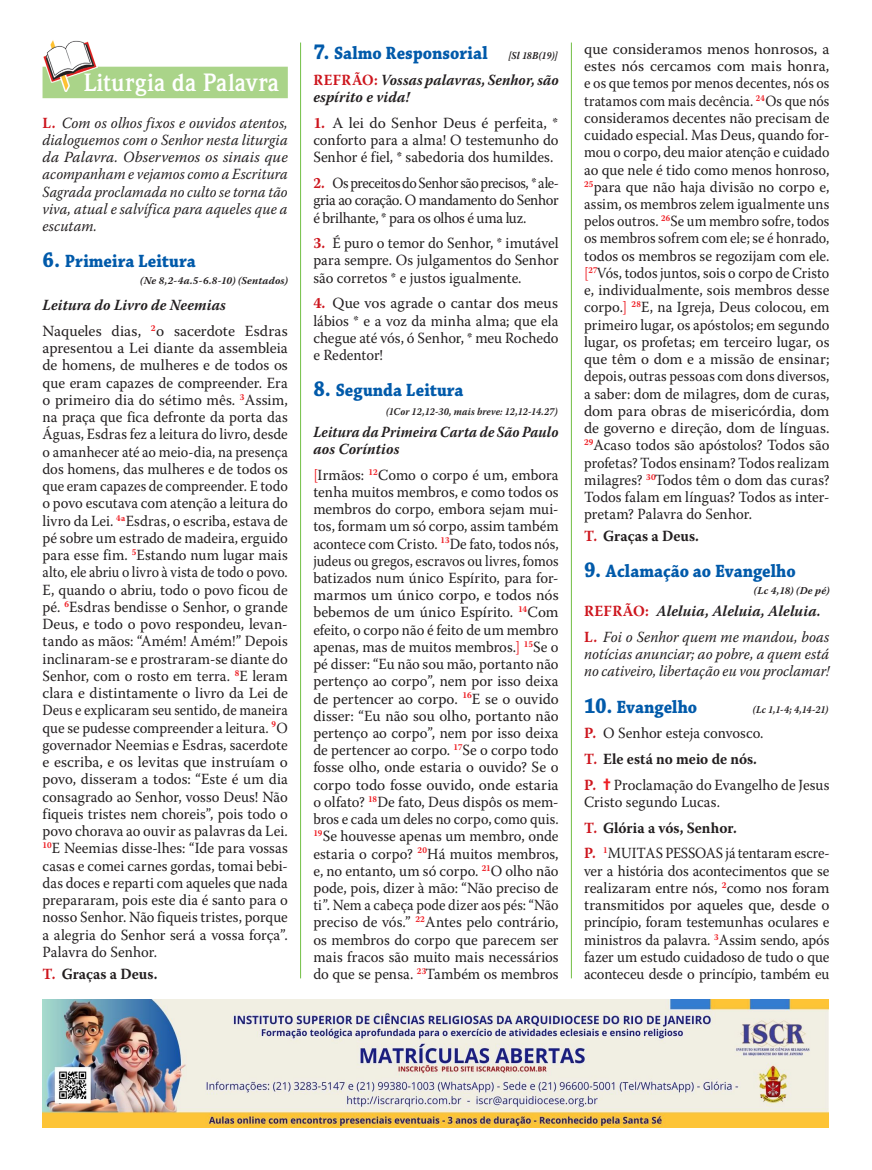
<style>
.page{position:relative;width:872px;height:1170px;background:#fff}
.page>*{position:absolute;margin:0;border:0;box-sizing:border-box;transform-origin:0 0}
.Divisões{font:700 25.5px "Weidemann IT Cby BT";letter-spacing:.005em;color:#fff;scale:.95 1}
.Itens{font:700 18.75px "Chaparral Pro";letter-spacing:.005em;color:#015aaa;scale:.91 1}
.Texto_NORMAL_sem_leitor{font:15.45px/17.2px "Warnock Pro";letter-spacing:.005em;color:#231f20;text-align:justify}
.Texto_NORMAL_sem_leitor-2{font:15.45px/17.2px "Warnock Pro";letter-spacing:.005em;color:#231f20;text-align:justify;scale:.95 1}
.Texto_CANTOS{font:italic 15.45px/17.2px "Warnock Pro";letter-spacing:.005em;color:#231f20;text-align:justify;scale:.95 1}
.Texto_NORMAL{font:15.45px/17.2px "Warnock Pro";letter-spacing:-.005em;color:#231f20;text-align:justify;scale:.92 1}
.Texto_NORMAL-2{font:15.45px/17.2px "Warnock Pro";letter-spacing:-.005em;color:#231f20;text-align:justify}
.Texto_NORMAL-3{font:15.45px/17.2px "Warnock Pro";letter-spacing:-.005em;color:#231f20;text-align:justify;scale:.95 1}
.Texto_NORMAL-4{font:15.45px/17.2px "Warnock Pro";letter-spacing:-.005em;color:#231f20;text-align:justify;scale:.91 1}
.Texto_TODOS{font:700 15.45px "Warnock Pro";letter-spacing:.005em;color:#231f20;scale:.95 1}
.Texto_REFRÃO{font:italic 700 15.45px/17.2px "Warnock Pro";letter-spacing:.01em;color:#231f20;scale:.93 1}
.leitura{font:italic 700 15.45px/17.2px "Warnock Pro";letter-spacing:.005em;color:#231f20;scale:.91 1}
.Texto_REFRÃO-2{font:italic 700 15.45px "Warnock Pro";letter-spacing:.01em;color:#231f20;scale:.95 1}
.leitura-2{font:italic 700 15.45px "Warnock Pro";letter-spacing:.005em;color:#231f20;scale:.95 1}
.Itens-2{font:italic 700 10.5px "Warnock Pro";letter-spacing:.01em;color:#231f20;scale:.91 1}
.Textinho{font:italic 700 10.5px "Warnock Pro";letter-spacing:.02em;color:#231f20}
.s1{font-weight:700;font-style:normal;color:#cd151d}
.s2{font-size:22.5px}
.s3{color:#cd151d}
.s4{font-family:"Warnock Pro";font-style:italic;font-size:10.5px;color:#231f20}
.s5{font-style:normal;color:#cd151d}
.s6{font-weight:700;color:#cd151d}
.s7{color:#ee1d23}
.s8{font-family:"Monotype Sorts";font-size:16.5px;color:#ee1d23}
</style>
<div class="page">
<div style="left:43px;top:67px;width:245px;height:31px;background:#aad489"></div>
<img style="left:43px;top:40px;width:55px;height:51px">
<hr style="left:300px;top:43px;width:1px;height:935px;background:#71bf44">
<hr style="left:571px;top:43px;width:1px;height:935px;background:#71bf44">
<img style="left:43px;top:999px;width:785px;height:127px">
<p class="Divisões" style="left:83px;top:67px;width:207px">Liturgia da Palavra</p>
<p class="Texto_CANTOS" style="left:43px;top:114px;width:260px"><span class="s1">L.</span> Com os olhos fixos e ouvidos atentos, dialoguemos com o Senhor nesta liturgia da Palavra. Observemos os sinais que acompanham e vejamos como a Escritura Sagrada proclamada no culto se torna tão viva, atual e salvífica para aqueles que a escutam.</p>
<p class="Itens" style="left:43px;top:250px;width:170px"><span class="s2">6.</span> Primeira Leitura</p>
<p class="Textinho" style="left:140px;top:275px;width:149px">(Ne 8,2-4a.5-6.8-10) (Sentados)</p>
<p class="leitura-2" style="left:43px;top:296px;width:194px">Leitura do Livro de Neemias</p>
<p class="Texto_NORMAL_sem_leitor" style="left:43px;top:322px;width:247px">Naqueles dias, <sup>2</sup>o sacerdote Esdras apresentou a Lei diante da assembleia de homens, de mulheres e de todos os que eram capazes de compreender. Era o primeiro dia do sétimo mês. <sup>3</sup>Assim, na praça que fica defronte da porta das Águas, Esdras fez a leitura do livro, desde o amanhecer até ao meio-dia, na presença dos homens, das mulheres e de todos os que eram capazes de compreender. E todo o povo escutava com atenção a leitura do livro da Lei. <sup>4a</sup>Esdras, o escriba, estava de pé sobre um estrado de madeira, erguido para esse fim. <sup>5</sup>Estando num lugar mais alto, ele abriu o livro à vista de todo o povo.<br>E, quando o abriu, todo o povo ficou de pé. <sup>6</sup>Esdras bendisse o Senhor, o grande Deus, e todo o povo respondeu, levan&shy;tando as mãos: “Amém! Amém!” Depois inclinaram-se e prostraram-se diante do Senhor, com o rosto em terra. <sup>8</sup>E leram clara e distintamente o livro da Lei de Deus e explicaram seu sentido, de maneira que se pudesse compreender a leitura. <sup>9</sup>O governador Neemias e Esdras, sacerdote e escriba, e os levitas que instruíam o povo, disseram a todos: “Este é um dia consagrado ao Senhor, vosso Deus! Não fiqueis tristes nem choreis”, pois todo o povo chorava ao ouvir as palavras da Lei.<br><sup>10</sup>E Neemias disse-lhes: “Ide para vossas casas e comei carnes gordas, tomai bebi&shy;das doces e reparti com aqueles que nada prepararam, pois este dia é santo para o nosso Senhor. Não fiqueis tristes, porque a alegria do Senhor será a vossa força”.<br>Palavra do Senhor.</p>
<p class="Texto_TODOS" style="left:43px;top:964px;width:122px"><span class="s3">T.</span> Graças a Deus.</p>
<p class="Itens" style="left:313px;top:42px;width:270px"><span class="s2">7.</span> Salmo Responsorial <span class="s4">[Sl 18B(19)]</span></p>
<p class="Texto_REFRÃO" style="left:313px;top:71px;width:265px"><span class="s5">REFRÃO:</span> Vossas palavras, Senhor, são espírito e vida!</p>
<p class="Texto_NORMAL-2" style="left:313px;top:114px;width:247px"><span class="s6">1.</span> A lei do Senhor Deus é perfeita, * conforto para a alma! O testemunho do Senhor é fiel, * sabedoria dos humildes.</p>
<p class="Texto_NORMAL-4" style="left:313px;top:174px;width:271px"><span class="s6">2.</span> Os preceitos do Senhor são precisos, * ale&shy;gria ao coração. O mandamento do Senhor é brilhante, * para os olhos é uma luz.</p>
<p class="Texto_NORMAL-3" style="left:313px;top:234px;width:260px"><span class="s6">3.</span> É puro o temor do Senhor, * imutável para sempre. Os julgamentos do Senhor são corretos * e justos igualmente.</p>
<p class="Texto_NORMAL-2" style="left:313px;top:294px;width:247px"><span class="s6">4.</span> Que vos agrade o cantar dos meus lábios * e a voz da minha alma; que ela chegue até vós, ó Senhor, * meu Rochedo e Redentor!</p>
<p class="Itens" style="left:313px;top:379px;width:166px"><span class="s2">8.</span> Segunda Leitura</p>
<p class="Itens-2" style="left:386px;top:405px;width:190px">(1Cor 12,12-30, mais breve: 12,12-14.27)</p>
<p class="leitura" style="left:313px;top:422px;width:271px">Leitura da Primeira Carta de São Paulo aos Coríntios</p>
<p class="Texto_NORMAL_sem_leitor-2" style="left:313px;top:465px;width:260px"><span class="s7">[</span>Irmãos: <sup>12</sup>Como o corpo é um, embora tenha muitos membros, e como todos os membros do corpo, embora sejam mui&shy;tos, formam um só corpo, assim também acontece com Cristo. <sup>13</sup>De fato, todos nós, judeus ou gregos, escravos ou livres, fomos batizados num único Espírito, para for&shy;marmos um único corpo, e todos nós bebemos de um único Espírito. <sup>14</sup>Com efeito, o corpo não é feito de um membro apenas, mas de muitos membros.<span class="s7">]</span> <sup>15</sup>Se o pé disser: “Eu não sou mão, portanto não pertenço ao corpo”, nem por isso deixa de pertencer ao corpo. <sup>16</sup>E se o ouvido disser: “Eu não sou olho, portanto não pertenço ao corpo”, nem por isso deixa de pertencer ao corpo. <sup>17</sup>Se o corpo todo fosse olho, onde estaria o ouvido? Se o corpo todo fosse ouvido, onde estaria o olfato? <sup>18</sup>De fato, Deus dispôs os mem&shy;bros e cada um deles no corpo, como quis.<br><sup>19</sup>Se houvesse apenas um membro, onde estaria o corpo? <sup>20</sup>Há muitos membros, e, no entanto, um só corpo. <sup>21</sup>O olho não pode, pois, dizer à mão: “Não preciso de ti”. Nem a cabeça pode dizer aos pés: “Não preciso de vós.” <sup>22</sup>Antes pelo contrário, os membros do corpo que parecem ser mais fracos são muito mais necessários do que se pensa. <sup>23</sup>Também os membros</p>
<p class="Texto_NORMAL_sem_leitor" style="left:584px;top:40px;width:247px">que consideramos menos honrosos, a estes nós cercamos com mais honra, e os que temos por menos decentes, nós os tratamos com mais decência. <sup>24</sup>Os que nós consideramos decentes não precisam de cuidado especial. Mas Deus, quando for&shy;mou o corpo, deu maior atenção e cuidado ao que nele é tido como menos honroso, <sup>25</sup>para que não haja divisão no corpo e, assim, os membros zelem igualmente uns pelos outros. <sup>26</sup>Se um membro sofre, todos os membros sofrem com ele; se é honrado, todos os membros se regozijam com ele. <span class="s7">[</span><sup>27</sup>Vós, todos juntos, sois o corpo de Cristo e, individualmente, sois membros desse corpo.<span class="s7">]</span> <sup>28</sup>E, na Igreja, Deus colocou, em primeiro lugar, os apóstolos; em segundo lugar, os profetas; em terceiro lugar, os que têm o dom e a missão de ensinar; depois, outras pessoas com dons diversos, a saber: dom de milagres, dom de curas, dom para obras de misericórdia, dom de governo e direção, dom de línguas.<br><sup>29</sup>Acaso todos são apóstolos? Todos são profetas? Todos ensinam? Todos realizam milagres? <sup>30</sup>Todos têm o dom das curas?<br>Todos falam em línguas? Todos as inter&shy;pretam? Palavra do Senhor.</p>
<p class="Texto_TODOS" style="left:584px;top:526px;width:122px"><span class="s3">T.</span> Graças a Deus.</p>
<p class="Itens" style="left:584px;top:559px;width:234px"><span class="s2">9.</span> Aclamação ao Evangelho</p>
<p class="Textinho" style="left:754px;top:584px;width:77px">(Lc 4,18) (De pé)</p>
<p class="Texto_REFRÃO-2" style="left:584px;top:602px;width:250px"><span class="s5">REFRÃO:</span> Aleluia, Aleluia, Aleluia.</p>
<p class="Texto_CANTOS" style="left:584px;top:628px;width:260px"><span class="s1">L.</span> Foi o Senhor quem me mandou, boas notícias anunciar; ao pobre, a quem está no cativeiro, libertação eu vou proclamar!</p>
<p class="Itens" style="left:584px;top:695px;width:126px"><span class="s2">10.</span> Evangelho</p>
<p class="Itens-2" style="left:753px;top:702px;width:84px">(Lc 1,1-4; 4,14-21)</p>
<p class="Texto_NORMAL-3" style="left:584px;top:724px;width:190px"><span class="s6">P.</span> O Senhor esteja convosco.</p>
<p class="Texto_TODOS" style="left:584px;top:749px;width:183px"><span class="s3">T.</span> Ele está no meio de nós.</p>
<p class="Texto_NORMAL-3" style="left:584px;top:775px;width:260px"><span class="s6">P.</span> <span class="s8">=</span> Proclamação do Evangelho de Jesus<br>Cristo segundo Lucas.</p>
<p class="Texto_TODOS" style="left:584px;top:818px;width:162px"><span class="s3">T.</span> Glória a vós, Senhor.</p>
<p class="Texto_NORMAL" style="left:584px;top:844px;width:268px"><span class="s6">P.</span> <sup>1</sup>MUITAS PESSOAS já tentaram escre&shy;ver a história dos acontecimentos que se realizaram entre nós, <sup>2</sup>como nos foram transmitidos por aqueles que, desde o princípio, foram testemunhas oculares e ministros da palavra. <sup>3</sup>Assim sendo, após fazer um estudo cuidadoso de tudo o que aconteceu desde o princípio, também eu</p>
</div>
